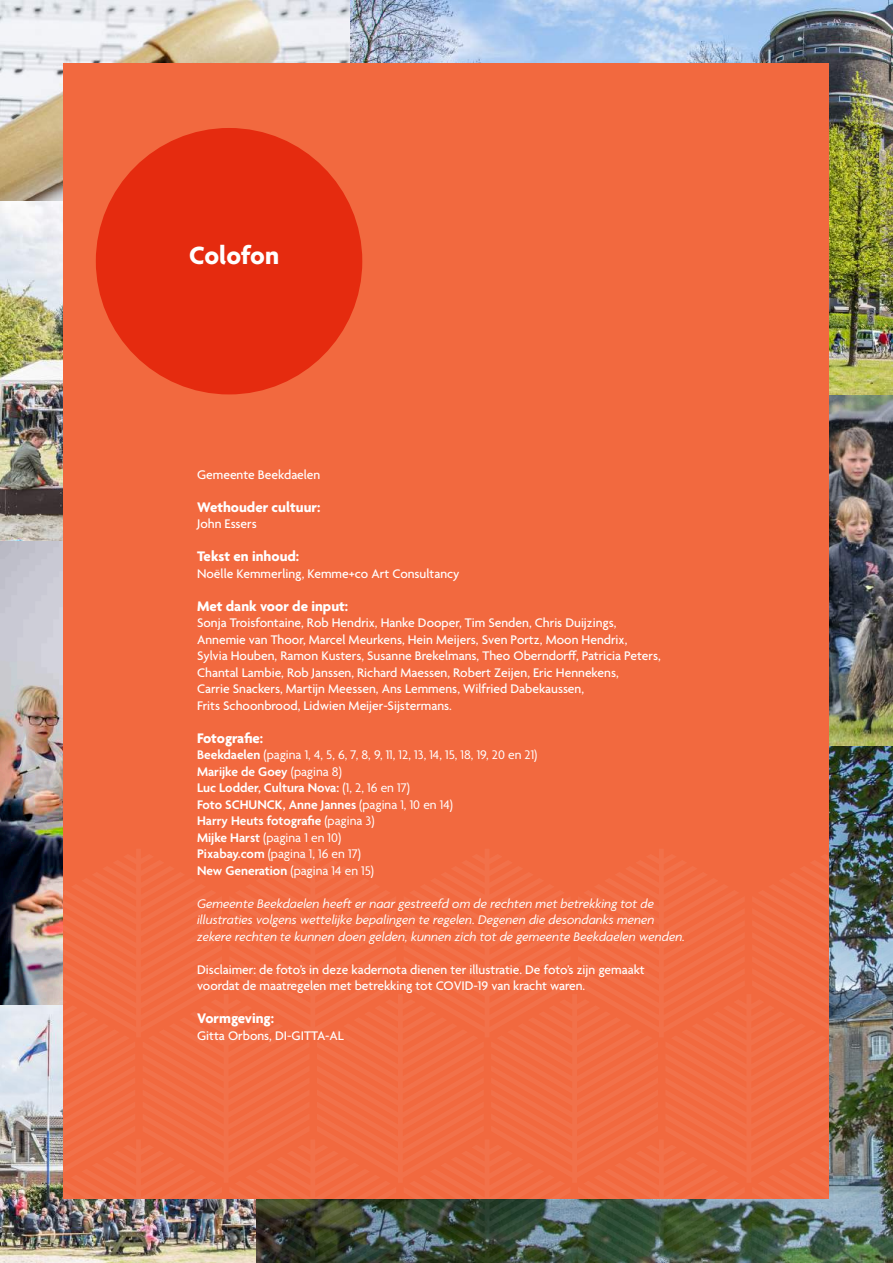
<style>
.page{position:relative;width:893px;height:1263px;background:#fff}
.page>*{position:absolute;margin:0;border:0;box-sizing:border-box;transform-origin:0 0}
.t1{font:700 27px "Agenda";color:#fff}
.t2{font:700 15px "Agenda";color:#fff}
.t3{font:500 13.5px/16.5px "Agenda";color:#fff}
.t4{font:13.5px/16.5px "Agenda";color:#fff}
.t5{font:italic 13.5px/16.5px "Agenda";color:#fff}
.s1{font-weight:600}
</style>
<div class="page">
<img style="left:0;top:201px;width:64px;height:340px">
<img style="left:0;top:0;width:350px;height:201px">
<img style="left:0;top:541px;width:64px;height:308px">
<img style="left:829px;top:394px;width:64px;height:352px">
<img style="left:350px;top:0;width:543px;height:394px">
<div style="left:64px;top:64px;width:765px;height:1135px;background:#f2693f"></div>
<img style="left:0;top:849px;width:893px;height:414px">
<div style="left:96px;top:128px;width:266px;height:266px;background:#e52b0f;border-radius:50%"></div>
<h1 class="t1" style="left:189px;top:241px;width:91px">Colofon</h1>
<p class="t3" style="left:197px;top:467px;width:125px">Gemeente Beekdaelen</p>
<p class="t2" style="left:197px;top:499px;width:125px">Wethouder cultuur:</p>
<p class="t3" style="left:197px;top:516px;width:61px">John Essers</p>
<p class="t2" style="left:197px;top:548px;width:104px">Tekst en inhoud:</p>
<p class="t3" style="left:197px;top:566px;width:264px">Noëlle Kemmerling, Kemme+co Art Consultancy</p>
<p class="t2" style="left:197px;top:598px;width:153px">Met dank voor de input:</p>
<p class="t3" style="left:197px;top:615px;width:465px">Sonja Troisfontaine, Rob Hendrix, Hanke Dooper, Tim Senden, Chris Duijzings, Annemie van Thoor, Marcel Meurkens, Hein Meijers, Sven Portz, Moon Hendrix, Sylvia Houben, Ramon Kusters, Susanne Brekelmans, Theo Oberndorff, Patricia Peters, Chantal Lambie, Rob Janssen, Richard Maessen, Robert Zeijen, Eric Hennekens,<br>Carrie Snackers, Martijn Meessen, Ans Lemmens, Wilfried Dabekaussen,<br>Frits Schoonbrood, Lidwien Meijer-Sijstermans.</p>
<p class="t2" style="left:197px;top:730px;width:68px">Fotografie:</p>
<p class="t4" style="left:197px;top:747px;width:342px"><span class="s1">Beekdaelen</span> (pagina 1, 4, 5, 6, 7, 8, 9, 11, 12, 13, 14, 15, 18, 19, 20 en 21)<br><span class="s1">Marijke de Goey</span> (pagina 8)<br><span class="s1">Luc Lodder, Cultura Nova:</span> (1, 2, 16 en 17)<br><span class="s1">Foto SCHUNCK, Anne Jannes</span> (pagina 1, 10 en 14)<br><span class="s1">Harry Heuts fotografie</span> (pagina 3)<br><span class="s1">Mijke Harst</span> (pagina 1 en 10)<br><span class="s1">Pixabay.com</span> (pagina 1, 16 en 17)<br><span class="s1">New Generation</span> (pagina 14 en 15)</p>
<p class="t5" style="left:197px;top:895px;width:490px">Gemeente Beekdaelen heeft er naar gestreefd om de rechten met betrekking tot de illustraties volgens wettelijke bepalingen te regelen. Degenen die desondanks menen zekere rechten te kunnen doen gelden, kunnen zich tot de gemeente Beekdaelen wenden.</p>
<p class="t3" style="left:197px;top:962px;width:449px">Disclaimer: de foto’s in deze kadernota dienen ter illustratie. De foto’s zijn gemaakt voordat de maatregelen met betrekking tot COVID-19 van kracht waren.</p>
<p class="t2" style="left:197px;top:1010px;width:79px">Vormgeving:</p>
<p class="t3" style="left:197px;top:1028px;width:148px">Gitta Orbons, DI-GITTA-AL</p>
</div>
